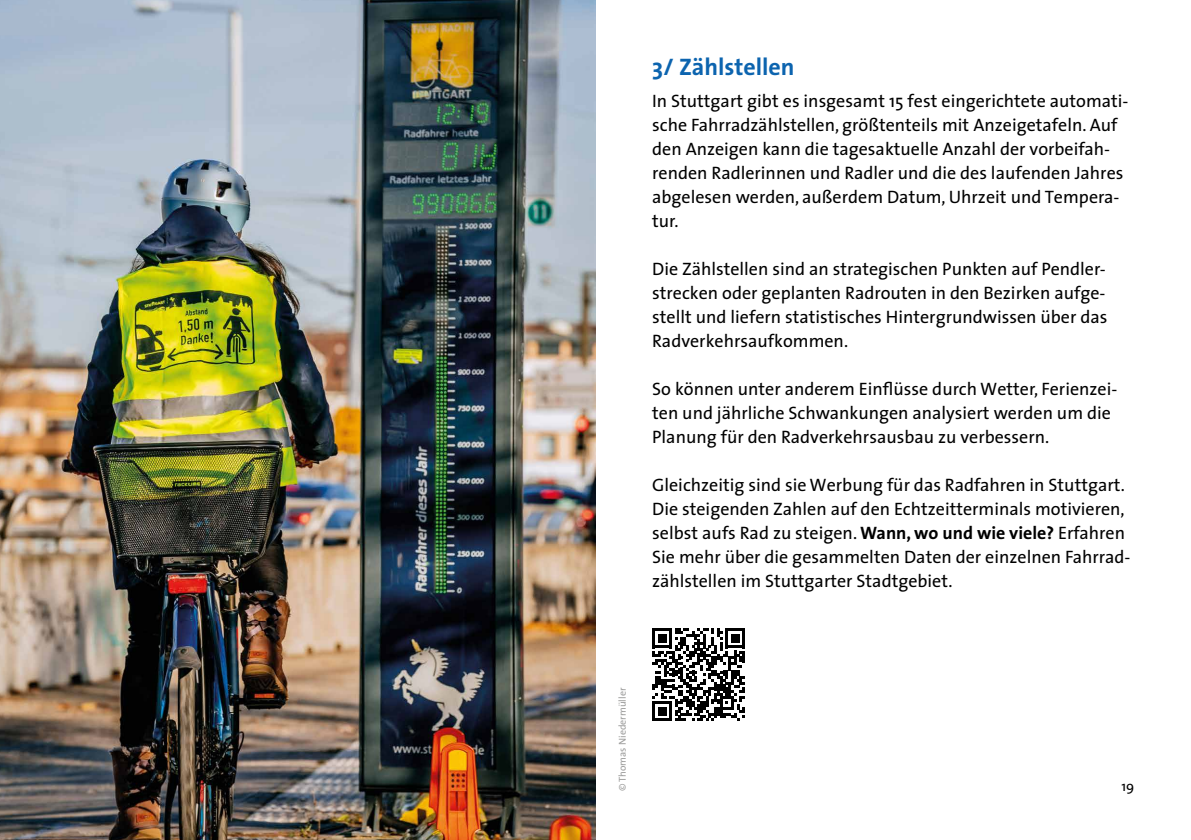
<style>
.page{position:relative;width:1191px;height:840px;background:#fff}
.page>*{position:absolute;margin:0;border:0;box-sizing:border-box;transform-origin:0 0}
.t1{font:700 24px "The Sans";color:#0c64af}
.t2{font:18px/24px "The Sans";color:#000}
.t3{font:14px "The Sans";color:#000}
.t4{font:10px "The Sans";color:#9d9d9c}
.s1{font-weight:700}
</style>
<div class="page">
<img style="left:0;top:0;width:595px;height:839px">
<svg style="left:652px;top:628px;width:93px;height:92px"></svg>
<h1 class="t1" style="left:652px;top:46px;width:144px">3/ Zählstellen</h1>
<p class="t2" style="left:652px;top:88px;width:478px">In Stuttgart gibt es insgesamt 15 fest eingerichtete automati&shy;sche Fahrradzählstellen, größtenteils mit Anzeigetafeln. Auf den Anzeigen kann die tagesaktuelle Anzahl der vorbeifah&shy;renden Radlerinnen und Radler und die des laufenden Jahres abgelesen werden, außerdem Datum, Uhrzeit und Tempera&shy;tur.</p>
<p class="t2" style="left:652px;top:256px;width:457px;text-align:justify">Die Zählstellen sind an strategischen Punkten auf Pendler&shy;strecken oder geplanten Radrouten in den Bezirken aufge&shy;stellt und liefern statistisches Hintergrundwissen über das Radverkehrsaufkommen.</p>
<p class="t2" style="left:652px;top:376px;width:467px">So können unter anderem Einflüsse durch Wetter, Ferienzei&shy;ten und jährliche Schwankungen analysiert werden um die<br>Planung für den Radverkehrsausbau zu verbessern.</p>
<p class="t2" style="left:652px;top:472px;width:479px">Gleichzeitig sind sie Werbung für das Radfahren in Stuttgart.<br>Die steigenden Zahlen auf den Echtzeitterminals motivieren, selbst aufs Rad zu steigen. <span class="s1">Wann, wo und wie viele?</span> Erfahren Sie mehr über die gesammelten Daten der einzelnen Fahrrad&shy;zählstellen im Stuttgarter Stadtgebiet.</p>
<p class="t4" style="left:614px;top:790px;width:105px;rotate:-90deg">© Thomas Niedermüller</p>
<p class="t3" style="left:1121px;top:774px;width:14px">19</p>
</div>
